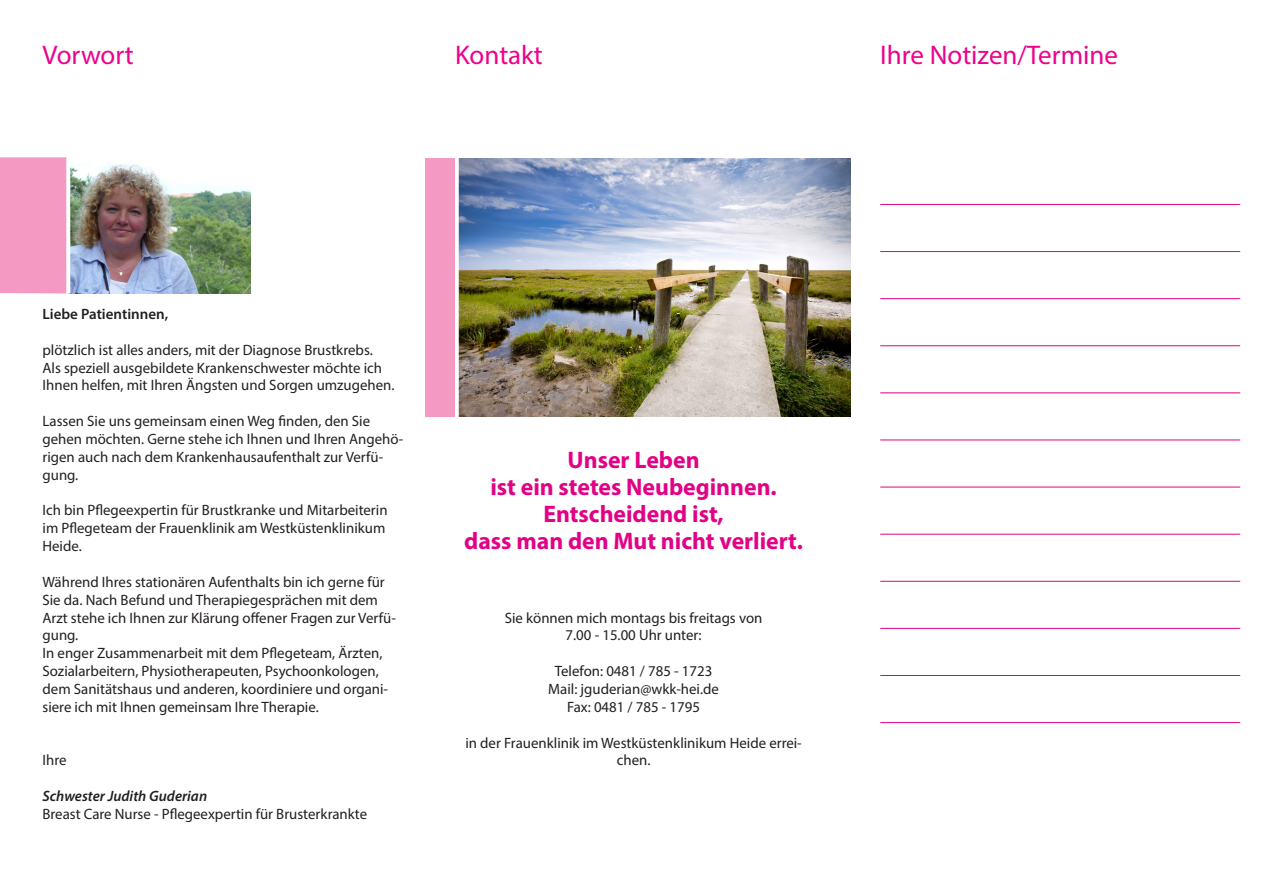
<style>
.page{position:relative;width:1263px;height:893px;background:#fff}
.page>*{position:absolute;margin:0;border:0;box-sizing:border-box;transform-origin:0 0}
.t1{font:27px "Myriad Pro";color:#ed028c}
.t2{font:700 24px/27px "Myriad Pro";color:#e10285;text-align:center}
.t3{font:15px/17.9px "Myriad Pro";color:#231f20}
.t4{font:italic 600 15px "Myriad Pro";color:#231f20}
.t5{font:600 15px "Myriad Pro";color:#231f20}
</style>
<div class="page">
<div style="left:425px;top:158px;width:32px;height:259px;background:#f499c2"></div>
<img style="left:459px;top:158px;width:391px;height:259px">
<svg style="left:455px;top:158px;width:4px;height:259px"></svg>
<img style="left:70px;top:162px;width:181px;height:131px">
<div style="left:0;top:157px;width:67px;height:136px;background:#f499c2"></div>
<hr style="left:880px;top:204px;width:360px;height:1px;background:#e10285">
<hr style="left:880px;top:251px;width:360px;height:1px;background:#e10285">
<hr style="left:880px;top:298px;width:360px;height:1px;background:#e10285">
<hr style="left:880px;top:345px;width:360px;height:1px;background:#e10285">
<hr style="left:880px;top:392px;width:360px;height:1px;background:#e10285">
<hr style="left:880px;top:440px;width:360px;height:1px;background:#e10285">
<hr style="left:880px;top:487px;width:360px;height:1px;background:#e10285">
<hr style="left:880px;top:534px;width:360px;height:1px;background:#e10285">
<hr style="left:880px;top:581px;width:360px;height:1px;background:#e10285">
<hr style="left:880px;top:628px;width:360px;height:1px;background:#e10285">
<hr style="left:880px;top:675px;width:360px;height:1px;background:#e10285">
<hr style="left:880px;top:722px;width:360px;height:1px;background:#e10285">
<p class="t1" style="left:43px;top:38px;width:93px">Vorwort</p>
<p class="t1" style="left:455px;top:38px;width:89px">Kontakt</p>
<p class="t1" style="left:880px;top:38px;width:239px">Ihre Notizen/Termine</p>
<p class="t5" style="left:43px;top:304px;width:127px">Liebe Patientinnen,</p>
<p class="t3" style="left:43px;top:340px;width:332px">plötzlich ist alles anders, mit der Diagnose Brustkrebs.</p>
<p class="t3" style="left:43px;top:358px;width:353px">Als speziell ausgebildete Krankenschwester möchte ich<br>Ihnen helfen, mit Ihren Ängsten und Sorgen umzugehen.</p>
<p class="t3" style="left:43px;top:412px;width:362px">Lassen Sie uns gemeinsam einen Weg finden, den Sie gehen möchten. Gerne stehe ich Ihnen und Ihren Angehö&shy;rigen auch nach dem Krankenhausaufenthalt zur Verfü&shy;gung.</p>
<p class="t3" style="left:43px;top:501px;width:347px">Ich bin Pflegeexpertin für Brustkranke und Mitarbeiterin im Pflegeteam der Frauenklinik am Westküstenklinikum<br>Heide.</p>
<p class="t3" style="left:43px;top:573px;width:355px">Während Ihres stationären Aufenthalts bin ich gerne für Sie da. Nach Befund und Therapiegesprächen mit dem Arzt stehe ich Ihnen zur Klärung offener Fragen zur Verfü&shy;gung.</p>
<p class="t3" style="left:43px;top:644px;width:347px">In enger Zusammenarbeit mit dem Pflegeteam, Ärzten, Sozialarbeitern, Physiotherapeuten, Psychoonkologen, dem Sanitätshaus und anderen, koordiniere und organi&shy;siere ich mit Ihnen gemeinsam Ihre Therapie.</p>
<p class="t3" style="left:43px;top:751px;width:26px">Ihre</p>
<p class="t4" style="left:43px;top:786px;width:166px">Schwester Judith Guderian</p>
<p class="t3" style="left:43px;top:805px;width:326px">Breast Care Nurse - Pflegeexpertin für Brusterkrankte</p>
<p class="t2" style="left:490px;top:445px;width:288px">Unser Leben<br>ist ein stetes Neubeginnen.</p>
<p class="t2" style="left:464px;top:499px;width:340px">Entscheidend ist,<br>dass man den Mut nicht verliert.</p>
<p class="t3" style="left:505px;top:608px;width:259px;text-align:center">Sie können mich montags bis freitags von<br>7.00 - 15.00 Uhr unter:</p>
<p class="t3" style="left:555px;top:662px;width:159px">Telefon: 0481 / 785 - 1723</p>
<p class="t3" style="left:548px;top:680px;width:172px">Mail: jguderian@wkk-hei.de</p>
<p class="t3" style="left:567px;top:698px;width:134px">Fax: 0481 / 785 - 1795</p>
<p class="t3" style="left:465px;top:733px;width:338px;text-align:center">in der Frauenklinik im Westküstenklinikum Heide errei&shy;chen.</p>
</div>
